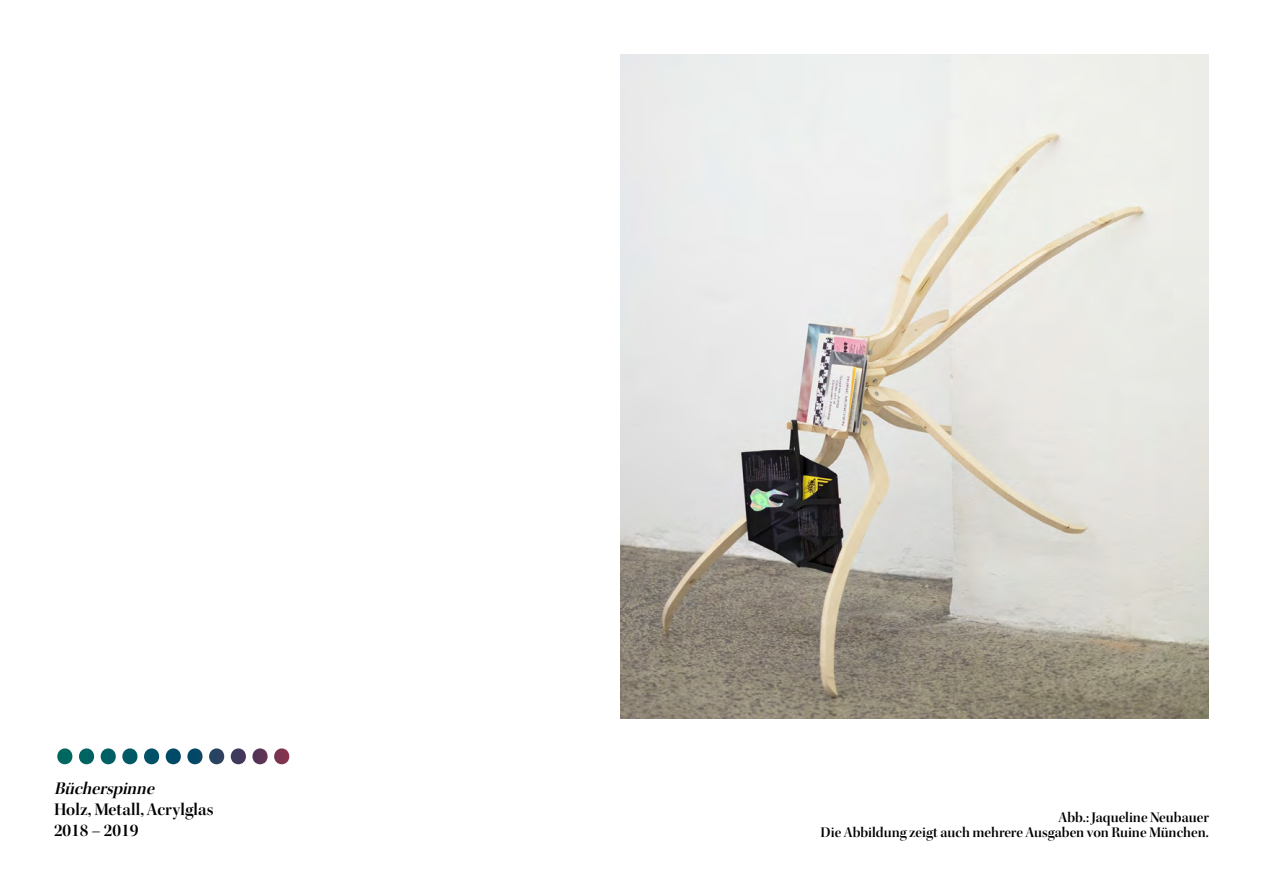
<style>
.page{position:relative;width:1263px;height:893px;background:#fff}
.page>*{position:absolute;margin:0;border:0;box-sizing:border-box;transform-origin:0 0}
.t1{font:78px "Kepler Std Semibold Disp";color:#fff}
.t2{font:18px/21px "Kepler Std Semibold Disp";letter-spacing:.005em;color:#000}
.t3{font:italic 18px "Kepler Std Semibold Disp";color:#000}
.t4{font:15px/15px "Kepler Std Semibold Disp";color:#000;text-align:right}
</style>
<div class="page">
<img style="left:621px;top:54px;width:588px;height:665px">
<h1 class="t1" style="left:54px;top:704px;width:240px">•••••••••••</h1>
<p class="t3" style="left:54px;top:778px;width:106px">Bücherspinne</p>
<p class="t2" style="left:54px;top:799px;width:161px">Holz, Metall, Acrylglas<br>2018 – 2019</p>
<p class="t4" style="left:820px;top:810px;width:390px">Abb.: Jaqueline Neubauer<br>Die Abbildung zeigt auch mehrere Ausgaben von Ruine München.</p>
</div>
